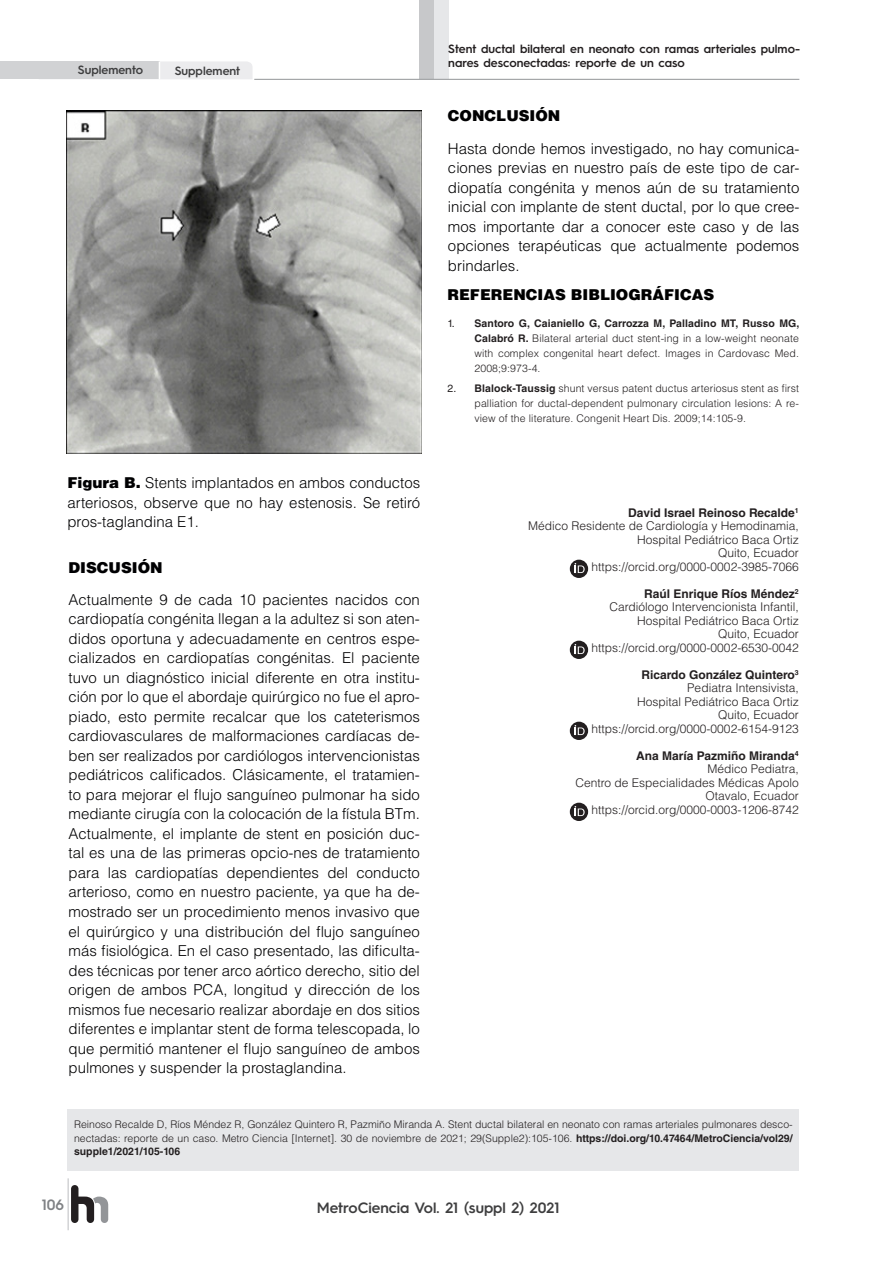
<style>
.page{position:relative;width:893px;height:1263px;background:#fff}
.page>*{position:absolute;margin:0;border:0;box-sizing:border-box;transform-origin:0 0}
.t1{font:300 15px/19.5px "Helvetica LT Std";color:#000002;text-align:justify}
.t2{font:600 15px "Hurme Geometric Sans 3";color:#3e3e3f}
.t3{font:900 15px "Helvetica LT Std";color:#000}
.t4{font:900 15px "Helvetica LT Std";color:#000002}
.t5{font:600 15px "Hurme Geometric Sans 3";color:#808285}
.t6{font:300 12px "Helvetica LT Std";color:#231f20}
.t7{font:700 12px "Helvetica LT Std";color:#231f20}
.t8{font:600 12px/13.5px "Hurme Geometric Sans 3";color:#231f20}
.t9{font:600 12px "Hurme Geometric Sans 3";color:#3e3e3f}
.t10{font:300 10.5px/15px "Helvetica LT Std";letter-spacing:.01em;color:#231f20;text-align:justify}
.s1{font-weight:900}
.s2{font-weight:400}
.s3{font-weight:700}
</style>
<div class="page">
<svg style="left:71px;top:1185px;width:37px;height:38px"></svg>
<hr style="left:68px;top:1178px;width:1px;height:52px;background:#bcbdc0">
<div style="left:420px;top:0;width:14px;height:78px;background:#c7c8ca"></div>
<div style="left:434px;top:0;width:14px;height:78px;background:#e6e7e9"></div>
<hr style="left:254px;top:79px;width:545px;height:1px;background:#939598">
<div style="left:0;top:61px;width:159px;height:18px;background:#d1d2d4"></div>
<div style="left:158px;top:61px;width:95px;height:18px;background:#ececee"></div>
<img style="left:67px;top:110px;width:354px;height:344px">
<svg style="left:570px;top:560px;width:18px;height:18px"></svg>
<svg style="left:575px;top:563px;width:10px;height:10px"></svg>
<div style="left:570px;top:641px;width:18px;height:18px;background:#231f20;border-radius:50%"></div>
<svg style="left:575px;top:644px;width:10px;height:10px"></svg>
<div style="left:570px;top:722px;width:18px;height:18px;background:#231f20;border-radius:50%"></div>
<svg style="left:575px;top:725px;width:10px;height:10px"></svg>
<svg style="left:570px;top:803px;width:18px;height:18px"></svg>
<svg style="left:575px;top:806px;width:10px;height:10px"></svg>
<div style="left:67px;top:1109px;width:731px;height:62px;background:#e6e7e9"></div>
<p class="t9" style="left:78px;top:62px;width:67px">Suplemento</p>
<p class="t9" style="left:175px;top:62px;width:67px">Supplement</p>
<p class="t1" style="left:67px;top:473px;width:354px"><span class="s1">Figura B.</span> Stents implantados en ambos conductos arteriosos, observe que no hay estenosis. Se retiró pros-taglandina E1.</p>
<p class="t4" style="left:69px;top:557px;width:96px">DISCUSIÓN</p>
<p class="t1" style="left:69px;top:590px;width:353px">Actualmente 9 de cada 10 pacientes nacidos con cardiopatía congénita llegan a la adultez si son aten&shy;didos oportuna y adecuadamente en centros espe&shy;cializados en cardiopatías congénitas. El paciente tuvo un diagnóstico inicial diferente en otra institu&shy;ción por lo que el abordaje quirúrgico no fue el apro&shy;piado, esto permite recalcar que los cateterismos cardiovasculares de malformaciones cardíacas de&shy;ben ser realizados por cardiólogos intervencionistas pediátricos calificados. Clásicamente, el tratamien&shy;to para mejorar el flujo sanguíneo pulmonar ha sido mediante cirugía con la colocación de la fístula BTm.<br>Actualmente, el implante de stent en posición duc&shy;tal es una de las primeras opcio-nes de tratamiento para las cardiopatías dependientes del conducto arterioso, como en nuestro paciente, ya que ha de&shy;mostrado ser un procedimiento menos invasivo que el quirúrgico y una distribución del flujo sanguíneo más fisiológica. En el caso presentado, las dificulta&shy;des técnicas por tener arco aórtico derecho, sitio del origen de ambos PCA, longitud y dirección de los mismos fue necesario realizar abordaje en dos sitios diferentes e implantar stent de forma telescopada, lo que permitió mantener el flujo sanguíneo de ambos pulmones y suspender la prostaglandina.</p>
<p class="t8" style="left:448px;top:41px;width:353px">Stent ductal bilateral en neonato con ramas arteriales pulmo&shy;nares desconectadas: reporte de un caso</p>
<p class="t4" style="left:448px;top:106px;width:114px">CONCLUSIÓN</p>
<p class="t1" style="left:448px;top:138px;width:353px">Hasta donde hemos investigado, no hay comunica&shy;ciones previas en nuestro país de este tipo de car&shy;diopatía congénita y menos aún de su tratamiento inicial con implante de stent ductal, por lo que cree&shy;mos importante dar a conocer este caso y de las opciones terapéuticas que actualmente podemos brindarles.</p>
<p class="t3" style="left:447px;top:285px;width:268px">REFERENCIAS BIBLIOGRÁFICAS</p>
<p class="t10" style="left:474px;top:316px;width:326px;text-indent:-27px"><span class="s2">1.</span> <span class="s3">Santoro G, Caianiello G, Carrozza M, Palladino MT, Russo MG, Calabró R.</span> Bilateral arterial duct stent-ing in a low-weight neonate with complex congenital heart defect. Images in Cardovasc Med.<br>2008;9:973-4.</p>
<p class="t10" style="left:474px;top:381px;width:326px;text-indent:-27px"><span class="s2">2.</span> <span class="s3">Blalock-Taussig</span> shunt versus patent ductus arteriosus stent as first palliation for ductal-dependent pulmonary circulation lesions: A re&shy;view of the literature. Congenit Heart Dis. 2009;14:105-9.</p>
<p class="t7" style="left:628px;top:505px;width:172px">David Israel Reinoso Recalde<sup>1</sup></p>
<p class="t6" style="left:528px;top:518px;width:272px">Médico Residente de Cardiología y Hemodinamia,</p>
<p class="t6" style="left:637px;top:532px;width:163px">Hospital Pediátrico Baca Ortiz</p>
<p class="t6" style="left:718px;top:545px;width:82px">Quito, Ecuador</p>
<p class="t6" style="left:591px;top:559px;width:209px">https://orcid.org/0000-0002-3985-7066</p>
<p class="t7" style="left:644px;top:586px;width:156px">Raúl Enrique Ríos Méndez<sup>2</sup></p>
<p class="t6" style="left:609px;top:599px;width:191px">Cardiólogo Intervencionista Infantil,</p>
<p class="t6" style="left:637px;top:613px;width:163px">Hospital Pediátrico Baca Ortiz</p>
<p class="t6" style="left:718px;top:626px;width:82px">Quito, Ecuador</p>
<p class="t6" style="left:591px;top:640px;width:209px">https://orcid.org/0000-0002-6530-0042</p>
<p class="t7" style="left:641px;top:667px;width:159px">Ricardo González Quintero<sup>3</sup></p>
<p class="t6" style="left:687px;top:680px;width:113px">Pediatra Intensivista,</p>
<p class="t6" style="left:637px;top:694px;width:163px">Hospital Pediátrico Baca Ortiz</p>
<p class="t6" style="left:718px;top:707px;width:82px">Quito, Ecuador</p>
<p class="t6" style="left:591px;top:721px;width:209px">https://orcid.org/0000-0002-6154-9123</p>
<p class="t7" style="left:636px;top:748px;width:164px">Ana María Pazmiño Miranda<sup>4</sup></p>
<p class="t6" style="left:707px;top:761px;width:93px">Médico Pediatra,</p>
<p class="t6" style="left:575px;top:775px;width:225px">Centro de Especialidades Médicas Apolo</p>
<p class="t6" style="left:705px;top:788px;width:95px">Otavalo, Ecuador</p>
<p class="t6" style="left:591px;top:802px;width:209px">https://orcid.org/0000-0003-1206-8742</p>
<p class="t10" style="left:74px;top:1117px;width:720px;line-height:13.5px">Reinoso Recalde D, Ríos Méndez R, González Quintero R, Pazmiño Miranda A. Stent ductal bilateral en neonato con ramas arteriales pulmonares desco&shy;nectadas: reporte de un caso. Metro Ciencia [Internet]. 30 de noviembre de 2021; 29(Supple2):105-106. <span class="s3">https://doi.org/10.47464/MetroCiencia/vol29/ supple1/2021/105-106</span></p>
<p class="t5" style="left:42px;top:1194px;width:24px">106</p>
<p class="t2" style="left:317px;top:1197px;width:244px">MetroCiencia Vol. 21 (suppl 2) 2021</p>
</div>
